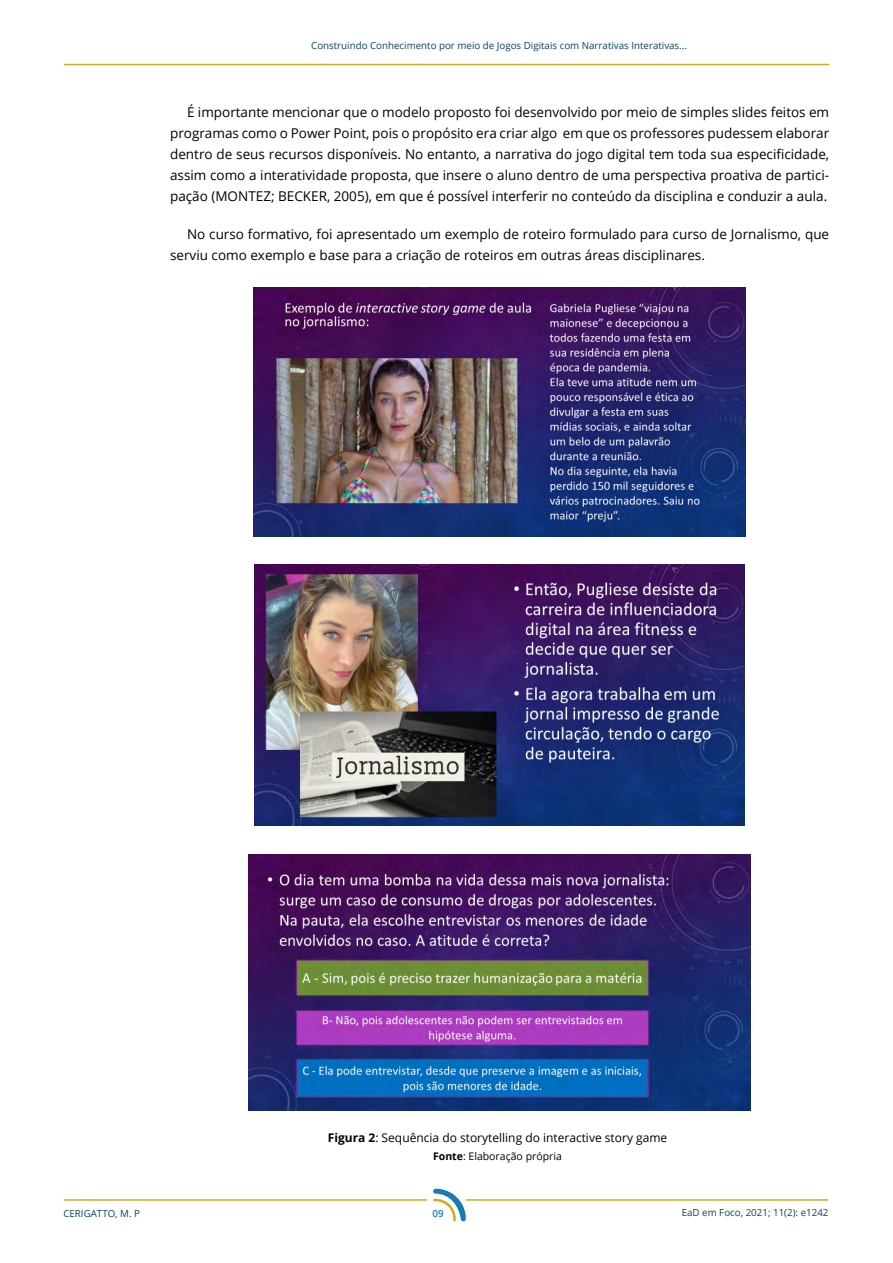
<style>
.page{position:relative;width:893px;height:1263px;background:#fff}
.page>*{position:absolute;margin:0;border:0;box-sizing:border-box;transform-origin:0 0}
.texto_corrido{font:13.5px/21px "Open Sans";color:#000;text-align:justify}
.Legenda{font:12px "Open Sans";color:#000}
.Fonte{font:10.5px "Open Sans";color:#000}
.t1{font:9.75px "Open Sans";color:#0b4562}
.t2{font:600 9.75px "Open Sans";color:#187bb2}
.s1{font-weight:700}
</style>
<div class="page">
<hr style="left:64px;top:64px;width:765px;height:1px;background:#d3a823">
<hr style="left:466px;top:1199px;width:362px;height:2px;background:#d3a823">
<svg style="left:433px;top:1189px;width:33px;height:32px"></svg>
<hr style="left:64px;top:1199px;width:363px;height:2px;background:#d3a823">
<img style="left:254px;top:288px;width:491px;height:249px">
<img style="left:254px;top:564px;width:491px;height:262px">
<img style="left:249px;top:854px;width:501px;height:256px">
<p class="t1" style="left:311px;top:39px;width:377px">Construindo Conhecimento por meio de Jogos Digitais com Narrativas Interativas...</p>
<p class="texto_corrido" style="left:170px;top:101px;width:661px;text-indent:17px">É importante mencionar que o modelo proposto foi desenvolvido por meio de simples slides feitos em programas como o Power Point, pois o propósito era criar algo em que os professores pudessem elaborar dentro de seus recursos disponíveis. No entanto, a narrativa do jogo digital tem toda sua especificidade, assim como a interatividade proposta, que insere o aluno dentro de uma perspectiva proativa de partici&shy;pação (MONTEZ; BECKER, 2005), em que é possível interferir no conteúdo da disciplina e conduzir a aula.</p>
<p class="texto_corrido" style="left:170px;top:223px;width:661px;text-indent:17px">No curso formativo, foi apresentado um exemplo de roteiro formulado para curso de Jornalismo, que serviu como exemplo e base para a criação de roteiros em outras áreas disciplinares.</p>
<p class="Legenda" style="left:328px;top:1130px;width:341px"><span class="s1">Figura 2</span>: Sequência do storytelling do interactive story game</p>
<p class="Fonte" style="left:433px;top:1149px;width:130px"><span class="s1">Fonte</span>: Elaboração própria</p>
<p class="t1" style="left:63px;top:1206px;width:78px">CERIGATTO, M. P</p>
<p class="t1" style="left:682px;top:1206px;width:148px">EaD em Foco, 2021; 11(2): e1242</p>
<p class="t2" style="left:432px;top:1207px;width:13px">09</p>
</div>
